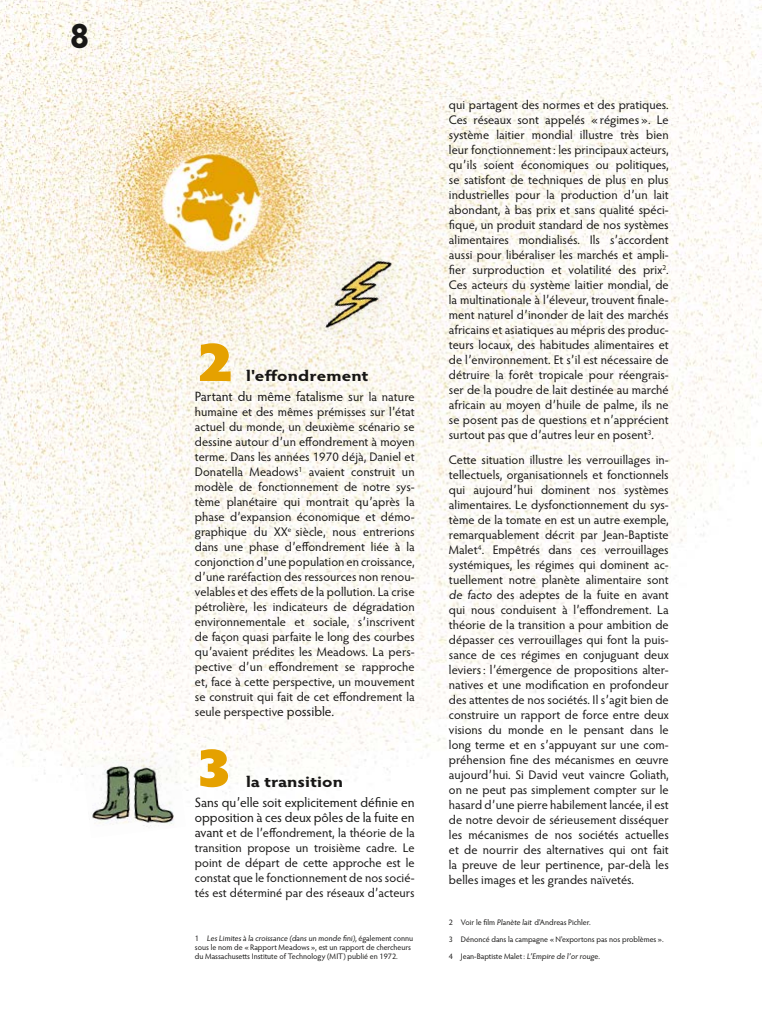
<style>
.page{position:relative;width:768px;height:1024px;background:#fff}
.page>*{position:absolute;margin:0;border:0;box-sizing:border-box;transform-origin:0 0}
.t1{font:900 55.6px "Hypatia Sans Pro";color:#e5a100;scale:1.2 1}
.t2{font:700 36px "Hypatia Sans Pro";color:#181716}
.t3{font:700 15.4px "Hypatia Sans Pro";color:#181716;scale:1.2 1}
.t4{font:13.5px/15px "Hypatia Sans Pro";letter-spacing:-.005em;color:#181716}
.t5{font:12.5px/15px "Hypatia Sans Pro";color:#181716;text-align:justify}
.t6{font:8px/9px "Hypatia Sans Pro";color:#181716}
.s1{font-size:12.5px}
.s2{font-size:13.5px}
</style>
<div class="page">
<img style="left:0;top:0;width:762px;height:794px">
<img style="left:314px;top:244px;width:87px;height:106px">
<img style="left:82px;top:750px;width:104px;height:77px">
<h2 class="t2" style="left:70px;top:11px;width:21px">8</h2>
<h1 class="t1" style="left:195px;top:321px;width:33px">2</h1>
<p class="t3" style="left:246px;top:365px;width:104px">l'effondrement</p>
<p class="t4" style="left:195px;top:388px;width:221px">Partant du même fatalisme s<span class="s1">ur la nature</span></p>
<p class="t5" style="left:195px;top:404px;width:221px">humaine et des mêmes prémisses sur l’état actuel du monde, un deuxième scénario se dessine autour d’un effondrement à moyen terme. Dans les années 1970 déjà, Daniel et Donatella Meadows<sup>1</sup> avaient construit un modèle de fonctionnement de notre sys&shy;tème planétaire qui montrait qu’après la phase d’expansion économique et démo&shy;graphique du XX<sup>e</sup> siècle, nous entrerions dans une phase d’effondrement liée à la conjonction d’une population en croissance, d’une raréfaction des ressources non renou&shy;velables et des effets de la pollution. La crise pétrolière, les indicateurs de dégradation environnementale et sociale, s’inscrivent de façon quasi parfaite le long des courbes qu’avaient prédites les Meadows. La pers&shy;pective d’un effondrement se rapproche et, face à cette perspective, un mouvement se construit qui fait de cet effondrement la seule perspectiv<span class="s2">e possible.</span></p>
<h1 class="t1" style="left:195px;top:726px;width:33px">3</h1>
<p class="t3" style="left:246px;top:770px;width:82px">la transition</p>
<p class="t4" style="left:195px;top:794px;width:221px">Sans qu’elle soit explicitement définie en opposition à ces deux pôles de la fuite en</p>
<p class="t5" style="left:195px;top:825px;width:221px"><span class="s2">avant</span> et de l’effondrement, la théorie de la transition propose un troisième cadre. Le point de départ de cette approche est le constat que le fonctionnement de nos socié&shy;tés est déterminé par des réseaux d’acteurs</p>
<p class="t6" style="left:195px;top:933px;width:220px">1 Les Limites à la croissance (dans un monde fini),égal em ent co n n u sous le nom de «Rapport Meadows», est un rapport de chercheurs du Massachusetts Institute of Technology (MIT) publié en 1972.</p>
<p class="t5" style="left:449px;top:97px;width:221px">qui partagent des normes et des pratiques.<br>Ces réseaux sont appelés «régimes». Le système laitier mondial illustre très bien leur fonctionnement: les principaux acteurs, qu’ils soient économiques ou politiques, se satisfont de techniques de plus en plus industrielles pour la production d’un lait abondant, à bas prix et sans qualité spéci&shy;fique, un produit standard de nos systèmes alimentaires mondialisés. Ils s’accordent aussi pour libéraliser les marchés et ampli&shy;fier surproduction et volatilité des prix<sup>2</sup>.<br>Ces acteurs du système laitier mondial, de la multinationale à l’éleveur, trouvent finale&shy;ment naturel d’inonder de lait des marchés africains et asiatiques au mépris des produc&shy;teurs locaux, des habitudes alimentaires et de l’environnement. Et s’il est nécessaire de détruire la forêt tropicale pour réengrais&shy;ser de la poudre de lait destinée au marché africain au moyen d’huile de palme, ils ne se posent pas de questions et n’apprécient surtout pas que d’autres leur en posent<sup>3</sup>.</p>
<p class="t5" style="left:449px;top:452px;width:221px">Cette situation illustre les verrouillages in&shy;tellectuels, organisationnels et fonctionnels qui aujourd’hui dominent nos systèmes alimentaires. Le dysfonctionnement du sys&shy;tème de la tomate en est un autre exemple, remarquablement décrit par Jean-Baptiste Malet<sup>4</sup>. Empêtrés dans ces verrouillages systémiques, les régimes qui dominent ac&shy;tuellement notre planète alimentaire sont de facto des adeptes de la fuite en avant qui nous conduisent à l’effondrement. La théorie de la transition a pour ambition de dépasser ces verrouillages qui font la puis&shy;sance de ces régimes en conjuguant deux leviers: l’émergence de propositions alter&shy;natives et une modification en profondeur des attentes de nos sociétés. Il s’agit bien de construire un rapport de force entre deux visions du monde en le pensant dans le long terme et en s’appuyant sur une com&shy;préhension fine des mécanismes en œuvre aujourd’hui. Si David veut vaincre Goliath, on ne peut pas simplement compter sur le hasard d’une pierre habilement lancée, il est de notre devoir de sérieusement disséquer les mécanismes de nos sociétés actuelles et de nourrir des alternatives qui ont fait la preuve de leur pertinence, par-delà les belles images et les grandes naïvetés.</p>
<p class="t6" style="left:449px;top:913px;width:216px;line-height:17px">2 Voir le film Planète lait d'Andreas Pichler.<br>3 Dénoncé dans la campagne «N'exportons pas nos problèmes».<br>4 Jean-Baptiste Malet: L’Empire de l’or rouge.</p>
</div>
